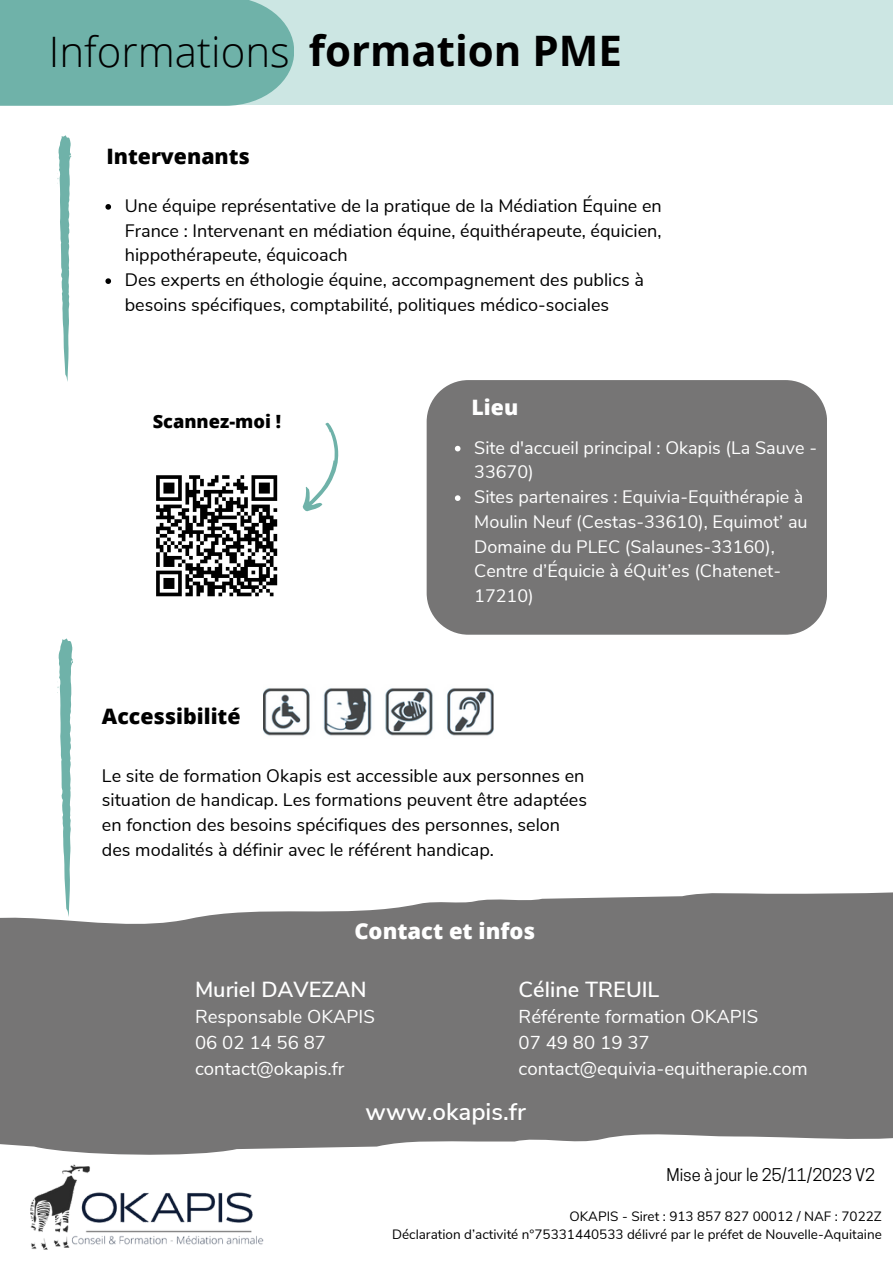
<style>
.page{position:relative;width:893px;height:1264px;background:#fff}
.page>*{position:absolute;margin:0;border:0;box-sizing:border-box;transform-origin:0 0}
.t1{font:300 42px "Open Sans";color:#000}
.t2{font:700 42px "Open Sans";color:#000}
.t3{font:600 24px "Nunito Sans";color:#fff}
.t4{font:800 22.05px "Open Sans";color:#fff}
.t5{font:600 21.75px "Nunito Sans";color:#fff}
.t6{font:800 21.3px "Open Sans";color:#000}
.t7{font:800 21.3px "Open Sans";color:#fff}
.t8{font:18.6px "Nunito Sans";color:#fff}
.t9{font:800 18.3px "Open Sans";color:#000}
.t10{font:18px/24.8px "Nunito Sans";color:#000}
.t11{font:18px/24.8px "Nunito Sans";color:#fff}
.t12{font:16.5px "Cooper Hewitt";color:#000}
.t13{font:13.5px "Nunito Sans";color:#000}
</style>
<div class="page">
<div style="left:426px;top:380px;width:401px;height:254px;background:#767575"></div>
<svg style="left:455px;top:446px;width:5px;height:5px"></svg>
<svg style="left:455px;top:495px;width:5px;height:6px"></svg>
<svg style="left:0;top:892px;width:892px;height:263px;fill:#767575"></svg>
<svg style="left:58px;top:135px;width:13px;height:247px"></svg>
<img style="left:263px;top:688px;width:230px;height:48px">
<svg style="left:58px;top:638px;width:15px;height:279px"></svg>
<img style="left:30px;top:1164px;width:234px;height:85px">
<div style="left:0;top:0;width:892px;height:105px;background:#cce6e3"></div>
<div style="left:0;top:0;width:294px;height:106px;background:#6fb2a9"></div>
<svg style="left:302px;top:422px;width:37px;height:90px"></svg>
<svg style="left:156px;top:475px;width:122px;height:122px"></svg>
<svg style="left:105px;top:204px;width:6px;height:6px"></svg>
<svg style="left:105px;top:278px;width:6px;height:6px"></svg>
<p class="t1" style="left:49px;top:22px;width:242px">Informations</p>
<p class="t2" style="left:309px;top:21px;width:314px">formation PME</p>
<p class="t6" style="left:106px;top:141px;width:145px">Intervenants</p>
<p class="t10" style="left:125px;top:194px;width:538px;text-align:justify">Une équipe représentative de la pratique de la Médiation Équine en France : Intervenant en médiation équine, équithérapeute, équicien, hippothérapeute, équicoach</p>
<p class="t10" style="left:125px;top:268px;width:520px">Des experts en éthologie équine, accompagnement des publics à besoins spécifiques, comptabilité, politiques médico-sociales</p>
<p class="t9" style="left:153px;top:408px;width:130px">Scannez-moi !</p>
<p class="t6" style="left:102px;top:701px;width:140px">Accessibilité</p>
<p class="t7" style="left:471px;top:392px;width:48px">Lieu</p>
<p class="t11" style="left:474px;top:435px;width:344px">Site d'accueil principal : Okapis (La Sauve -<br>33670)</p>
<p class="t11" style="left:474px;top:485px;width:335px">Sites partenaires : Equivia-Equithérapie à Moulin Neuf (Cestas-33610), Equimot’ au Domaine du PLEC (Salaunes-33160), Centre d’Équicie à éQuit’es (Chatenet-17210)</p>
<p class="t10" style="left:102px;top:763px;width:486px">Le site de formation Okapis est accessible aux personnes en situation de handicap. Les formations peuvent être adaptées en fonction des besoins spécifiques des personnes, selon des modalités à définir avec le référent handicap.</p>
<p class="t4" style="left:354px;top:915px;width:182px">Contact et infos</p>
<p class="t5" style="left:518px;top:974px;width:142px">Céline TREUIL</p>
<p class="t8" style="left:518px;top:1004px;width:241px">Référente formation OKAPIS</p>
<p class="t8" style="left:518px;top:1030px;width:133px">07 49 80 19 37</p>
<p class="t8" style="left:518px;top:1055px;width:290px">contact@equivia-equitherapie.com</p>
<p class="t3" style="left:365px;top:1095px;width:162px">www.okapis.fr</p>
<p class="t5" style="left:195px;top:974px;width:173px">Muriel DAVEZAN</p>
<p class="t8" style="left:195px;top:1004px;width:181px">Responsable OKAPIS</p>
<p class="t8" style="left:195px;top:1030px;width:133px">06 02 14 56 87</p>
<p class="t8" style="left:195px;top:1055px;width:151px">contact@okapis.fr</p>
<p class="t12" style="left:666px;top:1168px;width:210px">Mise à jour le 25/11/2023 V2</p>
<p class="t13" style="left:569px;top:1207px;width:314px">OKAPIS - Siret : 913 857 827 00012 / NAF : 7022Z</p>
<p class="t13" style="left:392px;top:1225px;width:491px">Déclaration d’activité n°75331440533 délivré par le préfet de Nouvelle-Aquitaine</p>
</div>
